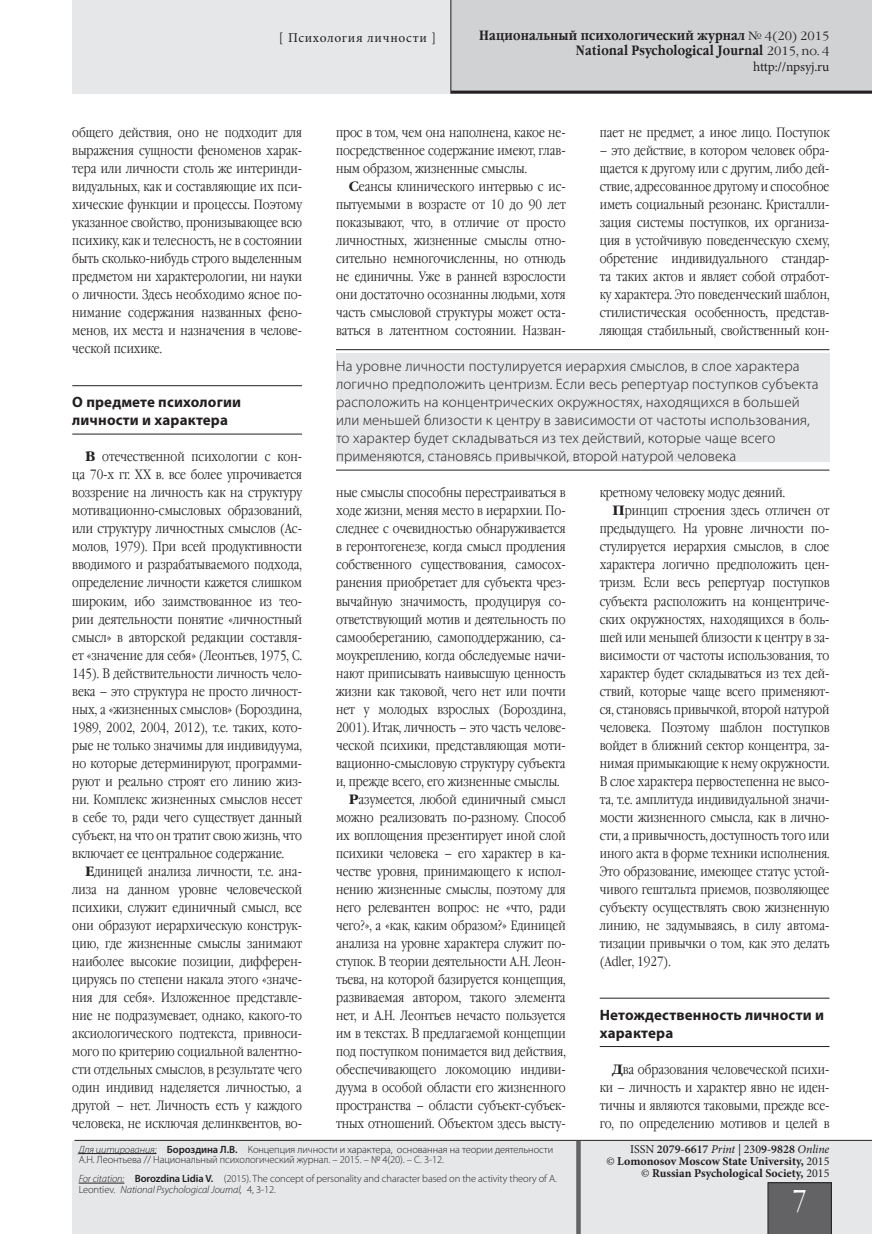
<style>
.page{position:relative;width:872px;height:1234px;background:#fff}
.page>*{position:absolute;margin:0;border:0;box-sizing:border-box;transform-origin:0 0}
.t1{font:30px "Garamond Narrow C";color:#fff}
.Insert___MEDIUM{font:300 15px/18px "Myriad Pro";letter-spacing:.01em;color:#231f20}
.SubHeader___1st_leve{font:700 15px/18px "Myriad Pro";letter-spacing:.01em;color:#231f20}
.Main_text{font:13.5px/18px "Garamond Narrow C";color:#231f20;text-align:justify}
.t2{font:700 13.5px/15px "Garamond Narrow C";letter-spacing:.01em;color:#231f20;text-align:right}
.t3{font:13.5px "Minion Pro";letter-spacing:.045em;color:#231f20}
.t4{font:13.5px "Minion Pro";letter-spacing:-.015em;color:#231f20}
.t5{font:700 12px/12px "Minion Pro";color:#231f20;text-align:right}
.t6{font:300 10.5px/10.5px "Myriad Pro";letter-spacing:-.01em;color:#231f20}
.s1{font-family:"Garamond C";font-weight:400;font-size:12px}
.s2{font-family:"Garamond C";font-weight:700}
.s3{font-style:italic}
.s4{font-weight:600}
.s5{font-weight:400}
.s6{font-weight:400;font-style:italic}
</style>
<div class="page">
<div style="left:72px;top:1140px;width:800px;height:93px;background:#e6e7e9"></div>
<hr style="left:74px;top:1139px;width:798px;height:1px;background:#231f20">
<div style="left:767px;top:1182px;width:64px;height:51px;background:#636366"></div>
<div style="left:576px;top:1140px;width:5px;height:93px;background:#636366"></div>
<div style="left:72px;top:0;width:800px;height:94px;background:#e6e7e9"></div>
<div style="left:451px;top:0;width:421px;height:94px;background:#d1d2d4"></div>
<hr style="left:451px;top:91px;width:421px;height:3px;background:#231f20">
<hr style="left:450px;top:0;width:1px;height:94px;background:#231f20">
<hr style="left:79px;top:1152px;width:78px;height:1px;background:#231f20">
<hr style="left:79px;top:1182px;width:45px;height:1px;background:#231f20">
<hr style="left:72px;top:385px;width:230px;height:1px;background:#231f20">
<hr style="left:72px;top:433px;width:230px;height:1px;background:#231f20">
<hr style="left:600px;top:997px;width:229px;height:1px;background:#231f20">
<hr style="left:600px;top:1045px;width:229px;height:1px;background:#231f20">
<div style="left:336px;top:353px;width:493px;height:108px;background:#e6e7e9"></div>
<hr style="left:336px;top:349px;width:493px;height:1px;background:#231f20">
<hr style="left:336px;top:469px;width:493px;height:1px;background:#231f20">
<p class="t3" style="left:279px;top:28px;width:158px">[ Психология личности ]</p>
<p class="t2" style="left:479px;top:28px;width:352px">Национальный психологический журнал <span class="s1">№ 4(20) 2015<br></span>National Psychological Journal <span class="s1">2015, no. 4</span></p>
<p class="t4" style="left:753px;top:57px;width:78px">http://npsyj.ru</p>
<p class="Main_text" style="left:72px;top:124px;width:231px">общего действия, оно не подходит для выражения сущности феноменов харак&shy;тера или личности столь же интеринди&shy;видуальных, как и составляющие их пси&shy;хические функции и процессы. Поэтому указанное свойство, пронизывающее всю психику, как и телесность, не в состоянии быть сколько-нибудь строго выделенным предметом ни характерологии, ни науки о личности. Здесь необходимо ясное по&shy;нимание содержания названных фено&shy;менов, их места и назначения в челове&shy;ческой психике.</p>
<p class="SubHeader___1st_leve" style="left:72px;top:393px;width:170px">О предмете психологии личности и характера</p>
<p class="Main_text" style="left:72px;top:448px;width:231px;text-indent:13px"><span class="s2">В</span> отечественной психологии с кон&shy;ца 70-х гг. ХХ в. все более упрочивается воззрение на личность как на структуру мотивационно-смысловых образований, или структуру личностных смыслов (Ас&shy;молов, 1979). При всей продуктивности вводимого и разрабатываемого подхода, определение личности кажется слишком широким, ибо заимствованное из тео&shy;рии деятельности понятие «личностный смысл» в авторской редакции составля&shy;ет «значение для себя» (Леонтьев, 1975, С.<br>145). В действительности личность чело&shy;века – это структура не просто личност&shy;ных, а «жизненных смыслов» (Бороздина, 1989, 2002, 2004, 2012), т.е. таких, кото&shy;рые не только значимы для индивидуума, но которые детерминируют, программи&shy;руют и реально строят его линию жиз&shy;ни. Комплекс жизненных смыслов несет в себе то, ради чего существует данный субъект, на что он тратит свою жизнь, что включает ее центральное содержание.</p>
<p class="Main_text" style="left:72px;top:862px;width:231px;text-indent:13px"><span class="s2">Е</span>диницей анализа личности, т.е. ана&shy;лиза на данном уровне человеческой психики, служит единичный смысл, все они образуют иерархическую конструк&shy;цию, где жизненные смыслы занимают наиболее высокие позиции, дифферен&shy;цируясь по степени накала этого «значе&shy;ния для себя». Изложенное представле&shy;ние не подразумевает, однако, какого-то аксиологического подтекста, привноси&shy;мого по критерию социальной валентно&shy;сти отдельных смыслов, в результате чего один индивид наделяется личностью, а другой – нет. Личность есть у каждого человека, не исключая делинквентов, во-</p>
<p class="Main_text" style="left:336px;top:124px;width:231px">прос в том, чем она наполнена, какое не&shy;посредственное содержание имеют, глав&shy;ным образом, жизненные смыслы.</p>
<p class="Main_text" style="left:336px;top:178px;width:231px;text-indent:13px"><span class="s2">С</span>еансы клинического интервью с ис&shy;пытуемыми в возрасте от 10 до 90 лет показывают, что, в отличие от просто личностных, жизненные смыслы отно&shy;сительно немногочисленны, но отнюдь не единичны. Уже в ранней взрослости они достаточно осознанны людьми, хотя часть смысловой структуры может оста&shy;ваться в латентном состоянии. Назван-</p>
<p class="Main_text" style="left:600px;top:124px;width:231px">пает не предмет, а иное лицо. Поступок</p>
<p class="Main_text" style="left:600px;top:142px;width:231px">– это действие, в котором человек обра&shy;щается к другому или с другим, либо дей&shy;ствие, адресованное другому и способное иметь социальный резонанс. Кристалли&shy;зация системы поступков, их организа&shy;ция в устойчивую поведенческую схему, обретение индивидуального стандар&shy;та таких актов и являет собой отработ&shy;ку характера. Это поведенческий шаблон, стилистическая особенность, представ&shy;ляющая стабильный, свойственный кон-</p>
<p class="Insert___MEDIUM" style="left:336px;top:357px;width:484px">На уровне личности постулируется иерархия смыслов, в слое характера логично предположить центризм. Если весь репертуар поступков субъекта расположить на концентрических окружностях, находящихся в большей или меньшей близости к центру в зависимости от частоты использования, то характер будет складываться из тех действий, которые чаще всего применяются, становясь привычкой, второй натурой человека</p>
<p class="Main_text" style="left:336px;top:484px;width:231px">ные смыслы способны перестраиваться в ходе жизни, меняя место в иерархии. По&shy;следнее с очевидностью обнаруживается в геронтогенезе, когда смысл продления собственного существования, самосох&shy;ранения приобретает для субъекта чрез&shy;вычайную значимость, продуцируя со&shy;ответствующий мотив и деятельность по самообереганию, самоподдержанию, са&shy;моукреплению, когда обследуемые начи&shy;нают приписывать наивысшую ценность жизни как таковой, чего нет или почти нет у молодых взрослых (Бороздина, 2001). Итак, личность – это часть челове&shy;ческой психики, представляющая моти&shy;вационно-смысловую структуру субъекта и, прежде всего, его жизненные смыслы.</p>
<p class="Main_text" style="left:336px;top:790px;width:231px;text-indent:13px"><span class="s2">Р</span>азумеется, любой единичный смысл можно реализовать по-разному. Способ их воплощения презентирует иной слой психики человека – его характер в ка&shy;честве уровня, принимающего к испол&shy;нению жизненные смыслы, поэтому для него релевантен вопрос: не «что, ради чего?», а «как, каким образом?» Единицей анализа на уровне характера служит по&shy;ступок. В теории деятельности А.Н. Леон&shy;тьева, на которой базируется концепция, развиваемая автором, такого элемента нет, и А.Н. Леонтьев нечасто пользуется им в текстах. В предлагаемой концепции под поступком понимается вид действия, обеспечивающего локомоцию индиви&shy;дуума в особой области его жизненного пространства – области субъект-субъек&shy;тных отношений. Объектом здесь высту-</p>
<p class="Main_text" style="left:600px;top:484px;width:187px">кретному человеку модус деяний.</p>
<p class="Main_text" style="left:600px;top:502px;width:231px;text-indent:13px"><span class="s2">П</span>ринцип строения здесь отличен от предыдущего. На уровне личности по&shy;стулируется иерархия смыслов, в слое характера логично предположить цен&shy;тризм. Если весь репертуар поступков субъекта расположить на концентриче&shy;ских окружностях, находящихся в боль&shy;шей или меньшей близости к центру в за&shy;висимости от частоты использования, то характер будет складываться из тех дей&shy;ствий, которые чаще всего применяют&shy;ся, становясь привычкой, второй натурой человека. Поэтому шаблон поступков войдет в ближний сектор концентра, за&shy;нимая примыкающие к нему окружности.<br>В слое характера первостепенна не высо&shy;та, т.е. амплитуда индивидуальной значи&shy;мости жизненного смысла, как в лично&shy;сти, а привычность, доступность того или иного акта в форме техники исполнения.<br>Это образование, имеющее статус устой&shy;чивого гештальта приемов, позволяющее субъекту осуществлять свою жизненную линию, не задумываясь, в силу автома&shy;тизации привычки о том, как это делать (Adler, 1927).</p>
<p class="SubHeader___1st_leve" style="left:600px;top:1005px;width:226px">Нетождественность личности и характера</p>
<p class="Main_text" style="left:600px;top:1060px;width:231px;text-indent:13px"><span class="s2">Д</span>ва образования человеческой психи&shy;ки – личность и характер явно не иден&shy;тичны и являются таковыми, прежде все&shy;го, по определению мотивов и целей в</p>
<p class="t6" style="left:79px;top:1143px;width:476px"><span class="s3">Для цитирования:</span> <span class="s4">Бороздина Л.В.</span> Концепция личности и характера, основанная на теории деятельности<br>А.Н. Леонтьева // Национальный психологический журнал. – 2015. – № 4(20). – С. 3-12.</p>
<p class="t6" style="left:79px;top:1172px;width:480px"><span class="s3">For citation:</span> <span class="s4">Borozdina Lidia V.</span> (2015). The concept of personality and character based on the activity theory of A.<br>Leontiev. <span class="s3">National Psychological Journal,</span> 4, 3-12.</p>
<p class="t5" style="left:606px;top:1143px;width:225px"><span class="s5">ISSN</span> <span class="s4">2079-6617</span> <span class="s6">Print</span> <span class="s5">| 230</span><span class="s4">9-9828</span> <span class="s6">Online<br>©</span> Lomonosov Moscow State University, <span class="s5">2015 ©</span> Russian Psychological Society, <span class="s5">2015</span></p>
<h1 class="t1" style="left:792px;top:1183px;width:16px">7</h1>
</div>
